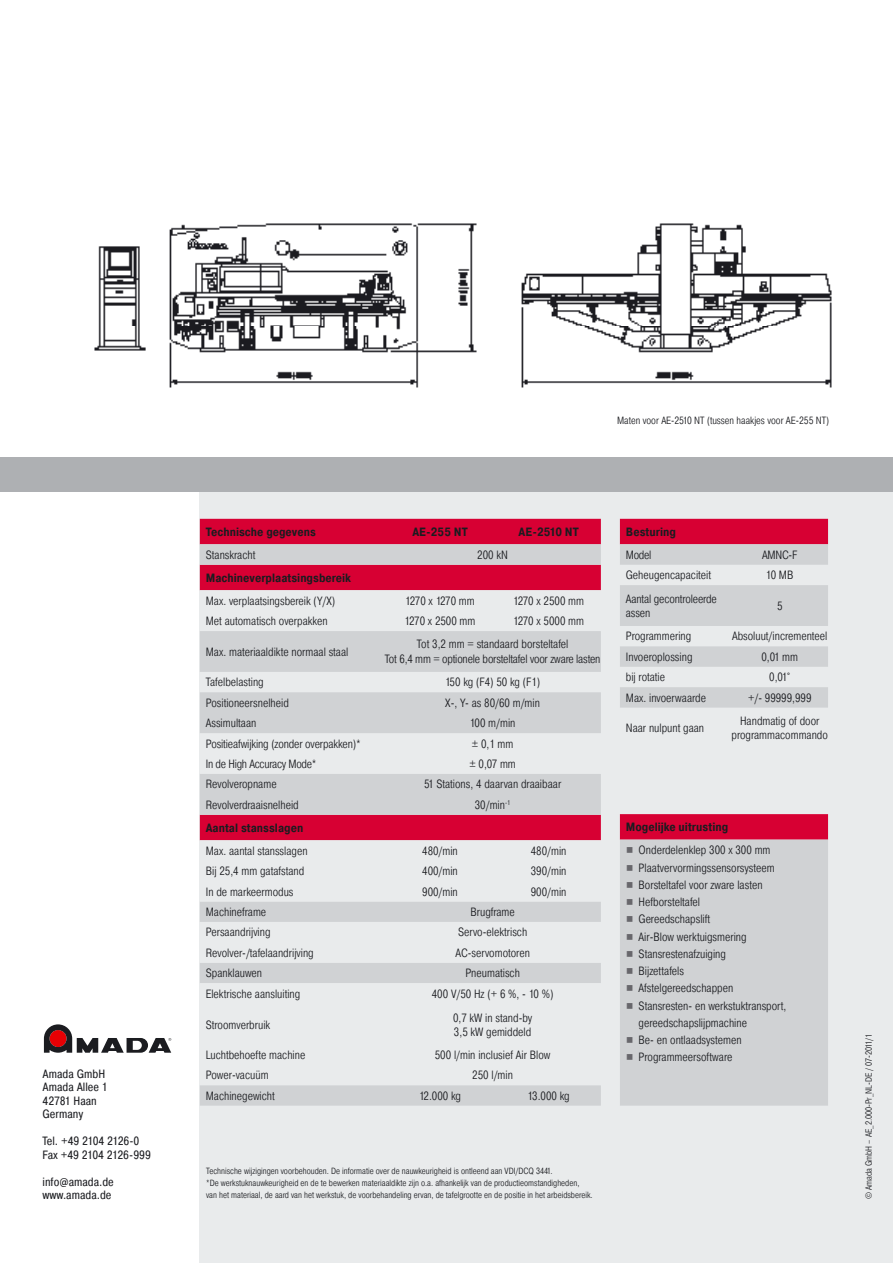
<style>
.page{position:relative;width:893px;height:1263px;background:#fff}
.page>*{position:absolute;margin:0;border:0;box-sizing:border-box;transform-origin:0 0}
.t1{font:300 12px/14.4px "Pragmatica Cond";color:#1b1c20}
.t2{font:700 12px "Pragmatica Cond";color:#1b1c20}
.t3{font:12px/13.5px "Pragmatica Cond";color:#1b1c20}
.t4{font:300 12px "Pragmatica Cond";letter-spacing:-.02em;color:#1b1c20}
.t5{font:300 12px "Pragmatica Cond";letter-spacing:-.03em;color:#1b1c20}
.t6{font:300 10.5px "Pragmatica Cond";color:#1b1c20}
.t7{font:300 9px/12px "Pragmatica Cond";color:#1b1c20}
.s1{font-family:"Utopia Std Capt";font-weight:400;font-size:15px;color:#68676c}
</style>
<div class="page">
<div style="left:200px;top:482px;width:693px;height:781px;background:#e9ebec"></div>
<div style="left:0;top:458px;width:893px;height:34px;background:#aeb0b3"></div>
<img style="left:94px;top:223px;width:738px;height:165px">
<div style="left:200px;top:519px;width:401px;height:25px;background:#d70033"></div>
<svg style="left:200px;top:544px;width:401px;height:562px;background:#d38397"></svg>
<svg style="left:200px;top:590px;width:401px;height:495px"></svg>
<svg style="left:200px;top:692px;width:401px;height:123px;fill:#d0d2d4"></svg>
<div style="left:620px;top:519px;width:208px;height:25px;background:#d70033"></div>
<svg style="left:620px;top:544px;width:208px;height:562px;fill:#d0d2d4"></svg>
<svg style="left:44px;top:1024px;width:127px;height:29px"></svg>
<p class="t3" style="left:43px;top:1067px;width:67px">Amada GmbH<br>Amada Allee 1<br>42781 Haan<br>Germany</p>
<p class="t3" style="left:43px;top:1134px;width:110px">Tel. +49 2104 2126-0<br>Fax +49 2104 2126-999</p>
<p class="t3" style="left:43px;top:1175px;width:73px">info@amada.de www.amada.de</p>
<p class="t6" style="left:617px;top:414px;width:214px">Maten voor AE-2510 NT (tussen haakjes voor AE-255 NT)</p>
<p class="t2" style="left:206px;top:524px;width:112px">Technische gegevens</p>
<p class="t2" style="left:412px;top:524px;width:57px">AE-255 NT</p>
<p class="t2" style="left:519px;top:524px;width:62px">AE-2510 NT</p>
<p class="t1" style="left:206px;top:547px;width:51px">Stanskracht</p>
<p class="t1" style="left:477px;top:547px;width:32px">200 kN</p>
<p class="t2" style="left:206px;top:570px;width:147px">Machineverplaatsingsbereik</p>
<p class="t1" style="left:206px;top:593px;width:131px">Max. verplaatsingsbereik (Y/X)</p>
<p class="t5" style="left:405px;top:593px;width:71px">1270 x 1270 mm</p>
<p class="t1" style="left:513px;top:593px;width:72px">1270 x 2500 mm</p>
<p class="t1" style="left:206px;top:614px;width:123px">Met automatisch overpakken</p>
<p class="t1" style="left:405px;top:614px;width:72px">1270 x 2500 mm</p>
<p class="t1" style="left:513px;top:614px;width:72px">1270 x 5000 mm</p>
<p class="t1" style="left:206px;top:644px;width:144px">Max. materiaaldikte normaal staal</p>
<p class="t1" style="left:385px;top:637px;width:217px;text-align:center">Tot 3,2 mm = standaard borsteltafel<br>Tot 6,4 mm = optionele borsteltafel voor zware lasten</p>
<p class="t1" style="left:206px;top:675px;width:59px">Tafelbelasting</p>
<p class="t1" style="left:445px;top:675px;width:97px">150 kg (F4) 50 kg (F1)</p>
<p class="t1" style="left:206px;top:695px;width:85px">Positioneersnelheid</p>
<p class="t1" style="left:445px;top:695px;width:96px">X-, Y- as 80/60 m/min</p>
<p class="t1" style="left:206px;top:716px;width:52px">Assimultaan</p>
<p class="t1" style="left:470px;top:716px;width:47px">100 m/min</p>
<p class="t1" style="left:206px;top:736px;width:156px">Positieafwijking (zonder overpakken)*</p>
<p class="t1" style="left:472px;top:736px;width:43px">± 0,1 mm</p>
<p class="t4" style="left:206px;top:757px;width:112px">In de High Accuracy Mode*</p>
<p class="t1" style="left:469px;top:757px;width:48px">± 0,07 mm</p>
<p class="t1" style="left:206px;top:777px;width:72px">Revolveropname</p>
<p class="t1" style="left:424px;top:777px;width:139px">51 Stations, 4 daarvan draaibaar</p>
<p class="t1" style="left:206px;top:798px;width:94px">Revolverdraaisnelheid</p>
<p class="t1" style="left:475px;top:798px;width:37px">30/min<sup>-1</sup></p>
<p class="t2" style="left:206px;top:820px;width:99px">Aantal stansslagen</p>
<p class="t1" style="left:206px;top:843px;width:103px">Max. aantal stansslagen</p>
<p class="t1" style="left:422px;top:843px;width:37px">480/min</p>
<p class="t1" style="left:531px;top:843px;width:37px">480/min</p>
<p class="t1" style="left:206px;top:864px;width:100px">Bij 25,4 mm gatafstand</p>
<p class="t1" style="left:422px;top:864px;width:37px">400/min</p>
<p class="t1" style="left:531px;top:864px;width:37px">390/min</p>
<p class="t1" style="left:206px;top:884px;width:89px">In de markeermodus</p>
<p class="t1" style="left:422px;top:884px;width:37px">900/min</p>
<p class="t1" style="left:531px;top:884px;width:37px">900/min</p>
<p class="t1" style="left:206px;top:905px;width:62px">Machineframe</p>
<p class="t1" style="left:470px;top:905px;width:46px">Brugframe</p>
<p class="t1" style="left:206px;top:925px;width:66px">Persaandrijving</p>
<p class="t1" style="left:458px;top:925px;width:71px">Servo-elektrisch</p>
<p class="t1" style="left:206px;top:945px;width:109px">Revolver-/tafelaandrijving</p>
<p class="t1" style="left:455px;top:945px;width:76px">AC-servomotoren</p>
<p class="t1" style="left:206px;top:966px;width:58px">Spanklauwen</p>
<p class="t1" style="left:465px;top:966px;width:56px">Pneumatisch</p>
<p class="t1" style="left:206px;top:986px;width:96px">Elektrische aansluiting</p>
<p class="t1" style="left:432px;top:986px;width:123px">400 V/50 Hz (+ 6 %, - 10 %)</p>
<p class="t1" style="left:206px;top:1018px;width:66px">Stroomverbruik</p>
<p class="t1" style="left:453px;top:1011px;width:81px">0,7 kW in stand-by<br>3,5 kW gemiddeld</p>
<p class="t1" style="left:206px;top:1048px;width:101px">Luchtbehoefte machine</p>
<p class="t1" style="left:435px;top:1048px;width:117px">500 l/min inclusief Air Blow</p>
<p class="t1" style="left:206px;top:1068px;width:64px">Power-vacuüm</p>
<p class="t1" style="left:472px;top:1068px;width:42px">250 l/min</p>
<p class="t1" style="left:206px;top:1088px;width:70px">Machinegewicht</p>
<p class="t1" style="left:419px;top:1088px;width:43px">12.000 kg</p>
<p class="t1" style="left:528px;top:1088px;width:44px">13.000 kg</p>
<p class="t2" style="left:626px;top:524px;width:52px">Besturing</p>
<p class="t1" style="left:626px;top:548px;width:27px">Model</p>
<p class="t1" style="left:762px;top:548px;width:37px">AMNC-F</p>
<p class="t1" style="left:626px;top:568px;width:87px">Geheugencapaciteit</p>
<p class="t1" style="left:766px;top:568px;width:29px">10 MB</p>
<p class="t1" style="left:626px;top:591px;width:92px">Aantal gecontroleerde assen</p>
<p class="t1" style="left:777px;top:599px;width:7px">5</p>
<p class="t1" style="left:626px;top:629px;width:67px">Programmering</p>
<p class="t1" style="left:732px;top:629px;width:97px">Absoluut/incrementeel</p>
<p class="t1" style="left:626px;top:650px;width:68px">Invoeroplossing</p>
<p class="t1" style="left:761px;top:650px;width:38px">0,01 mm</p>
<p class="t1" style="left:626px;top:670px;width:41px">bij rotatie</p>
<p class="t1" style="left:769px;top:670px;width:22px">0,01°</p>
<p class="t1" style="left:626px;top:690px;width:82px">Max. invoerwaarde</p>
<p class="t1" style="left:748px;top:690px;width:65px">+/- 99999,999</p>
<p class="t1" style="left:626px;top:721px;width:80px">Naar nulpunt gaan</p>
<p class="t1" style="left:731px;top:714px;width:98px;text-align:center">Handmatig of door programmacommando</p>
<p class="t2" style="left:626px;top:819px;width:104px">Mogelijke uitrusting</p>
<p class="t1" style="left:626px;top:843px;width:146px"><span class="s1">■</span> Onderdelenklep 300 x 300 mm</p>
<p class="t1" style="left:626px;top:860px;width:150px"><span class="s1">■</span> Plaatvervormingssensorsysteem</p>
<p class="t1" style="left:626px;top:878px;width:138px"><span class="s1">■</span> Borsteltafel voor zware lasten</p>
<p class="t1" style="left:626px;top:895px;width:76px"><span class="s1">■</span> Hefborsteltafel</p>
<p class="t1" style="left:626px;top:912px;width:86px"><span class="s1">■</span> Gereedschapslift</p>
<p class="t1" style="left:626px;top:929px;width:122px"><span class="s1">■</span> Air-Blow werktuigsmering</p>
<p class="t1" style="left:626px;top:947px;width:102px"><span class="s1">■</span> Stansrestenafzuiging</p>
<p class="t1" style="left:626px;top:964px;width:60px"><span class="s1">■</span> Bijzettafels</p>
<p class="t1" style="left:626px;top:981px;width:109px"><span class="s1">■</span> Afstelgereedschappen</p>
<p class="t1" style="left:639px;top:997px;width:149px;line-height:17.2px;text-indent:-13px"><span class="s1">■</span> Stansresten- en werkstuktransport, gereedschapslijpmachine</p>
<p class="t1" style="left:626px;top:1033px;width:117px"><span class="s1">■</span> Be- en ontlaadsystemen</p>
<p class="t1" style="left:626px;top:1050px;width:108px"><span class="s1">■</span> Programmeersoftware</p>
<p class="t7" style="left:206px;top:1164px;width:388px">Technische wijzigingen voorbehouden. De informatie over de nauwkeurigheid is ontleend aan VDI/DCQ 3441.<br>*De werkstuknauwkeurigheid en de te bewerken materiaaldikte zijn o.a. afhankelijk van de productieomstandigheden,<br>van het materiaal, de aard van het werkstuk, de voorbehandeling ervan, de tafelgrootte en de positie in het arbeidsbereik.</p>
<p class="t7" style="left:863px;top:1199px;width:167px;rotate:-90deg">© Amada GmbH – AE_2.000-Pr_NL-DE / 07-2011/1</p>
</div>
